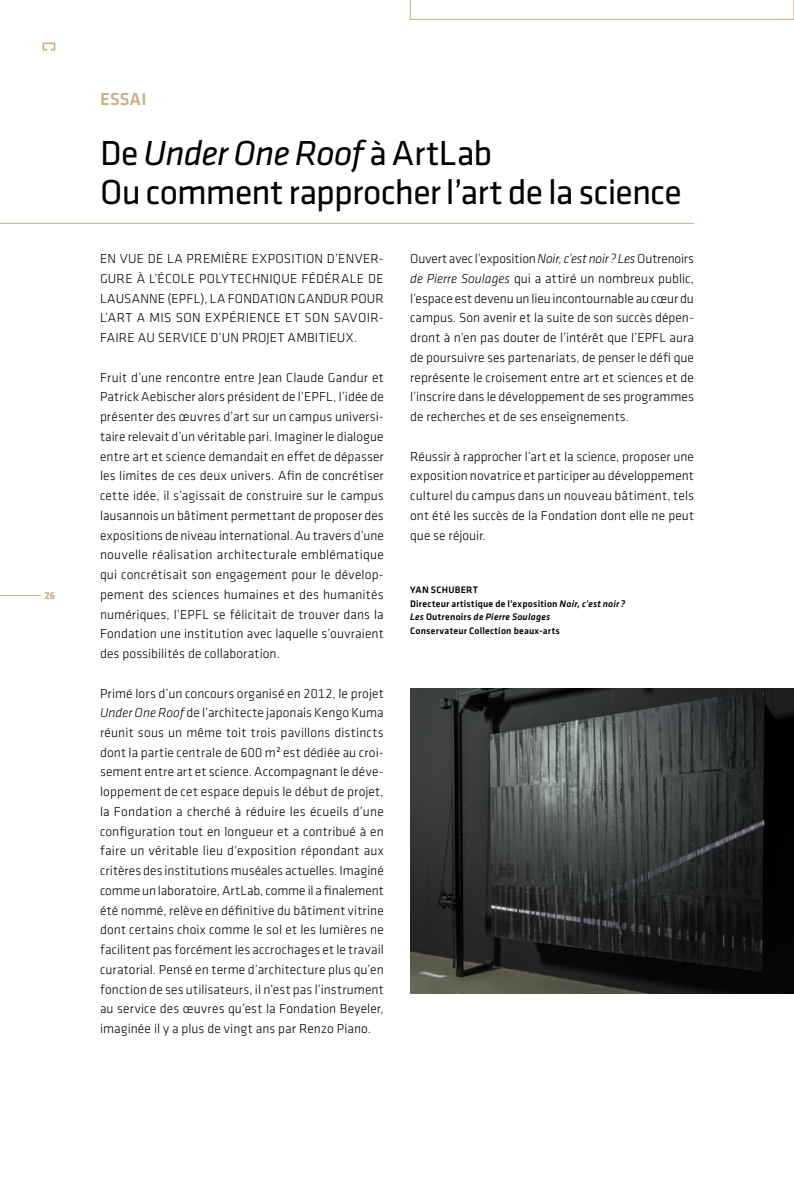
<style>
.page{position:relative;width:794px;height:1191px;background:#fff}
.page>*{position:absolute;margin:0;border:0;box-sizing:border-box;transform-origin:0 0}
.t1{font:36px/39.5px "Klavika";letter-spacing:-.025em;color:#000}
.t2{font:500 18px "Klavika";letter-spacing:.005em;color:#c9af86}
.t3{font:300 13.5px/19.8px "Klavika";letter-spacing:.005em;color:#000;text-align:justify}
.t4{font:700 10.5px "Klavika";color:#c9af86}
.t5{font:500 9.75px/13.8px "Klavika";letter-spacing:.025em;color:#000}
.s1{font-style:italic}
</style>
<div class="page">
<svg style="left:43px;top:43px;width:12px;height:7px"></svg>
<hr style="left:0;top:595px;width:41px;height:1px;background:#c9af86">
<svg style="left:410px;top:0;width:384px;height:20px"></svg>
<img style="left:410px;top:688px;width:384px;height:306px">
<hr style="left:0;top:223px;width:694px;height:1px;background:#c9af86">
<p class="t4" style="left:45px;top:588px;width:12px">26</p>
<h2 class="t2" style="left:100px;top:87px;width:48px">ESSAI</h2>
<h1 class="t1" style="left:100px;top:133px;width:583px">De <span class="s1">Under One Roof</span> à ArtLab<br>Ou comment rapprocher l’art de la science</h1>
<p class="t3" style="left:100px;top:249px;width:285px">EN VUE DE LA PREMIÈRE EXPOSITION D’ENVER-GURE À L’ÉCOLE POLYTECHNIQUE FÉDÉRALE DE LAUSANNE (EPFL), LA FONDATION GANDUR POUR L’ART A MIS SON EXPÉRIENCE ET SON SAVOIR-FAIRE AU SERVICE D’UN PROJET AMBITIEUX.</p>
<p class="t3" style="left:100px;top:367px;width:285px">Fruit d’une rencontre entre Jean Claude Gandur et Patrick Aebischer alors président de l’EPFL, l’idée de présenter des œuvres d’art sur un campus universi&shy;taire relevait d’un véritable pari. Imaginer le dialogue entre art et science demandait en effet de dépasser les limites de ces deux univers. Afin de concrétiser cette idée, il s’agissait de construire sur le campus lausannois un bâtiment permettant de proposer des expositions de niveau international. Au travers d’une nouvelle réalisation architecturale emblématique qui concrétisait son engagement pour le dévelop&shy;pement des sciences humaines et des humanités numériques, l’EPFL se félicitait de trouver dans la Fondation une institution avec laquelle s’ouvraient des possibilités de collaboration.</p>
<p class="t3" style="left:100px;top:683px;width:285px">Primé lors d’un concours organisé en 2012, le projet <span class="s1">Under One Roof</span> de l’architecte japonais Kengo Kuma réunit sous un même toit trois pavillons distincts dont la partie centrale de 600 m<sup>2</sup> est dédiée au croi&shy;sement entre art et science. Accompagnant le déve&shy;loppement de cet espace depuis le début de projet, la Fondation a cherché à réduire les écueils d’une configuration tout en longueur et a contribué à en faire un véritable lieu d’exposition répondant aux critères des institutions muséales actuelles. Imaginé comme un laboratoire, ArtLab, comme il a finalement été nommé, relève en définitive du bâtiment vitrine dont certains choix comme le sol et les lumières ne facilitent pas forcément les accrochages et le travail curatorial. Pensé en terme d’architecture plus qu’en fonction de ses utilisateurs, il n’est pas l’instrument au service des œuvres qu’est la Fondation Beyeler, imaginée il y a plus de vingt ans par Renzo Piano.</p>
<p class="t3" style="left:410px;top:249px;width:285px">Ouvert avec l’exposition <span class="s1">Noir, c’est noir? Les</span> Outrenoirs <span class="s1">de Pierre Soulages</span> qui a attiré un nombreux public, l’espace est devenu un lieu incontournable au cœur du campus. Son avenir et la suite de son succès dépen&shy;dront à n’en pas douter de l’intérêt que l’EPFL aura de poursuivre ses partenariats, de penser le défi que représente le croisement entre art et sciences et de l’inscrire dans le développement de ses programmes de recherches et de ses enseignements.</p>
<p class="t3" style="left:410px;top:446px;width:285px">Réussir à rapprocher l’art et la science, proposer une exposition novatrice et participer au développement culturel du campus dans un nouveau bâtiment, tels ont été les succès de la Fondation dont elle ne peut que se réjouir.</p>
<p class="t5" style="left:410px;top:582px;width:217px">YAN SCHUBERT<br>Directeur artistique de l’exposition <span class="s1">Noir, c'est noir?<br>Les</span> Outrenoirs <span class="s1">de Pierre Soulages<br></span>Conservateur Collection beaux-arts</p>
</div>
